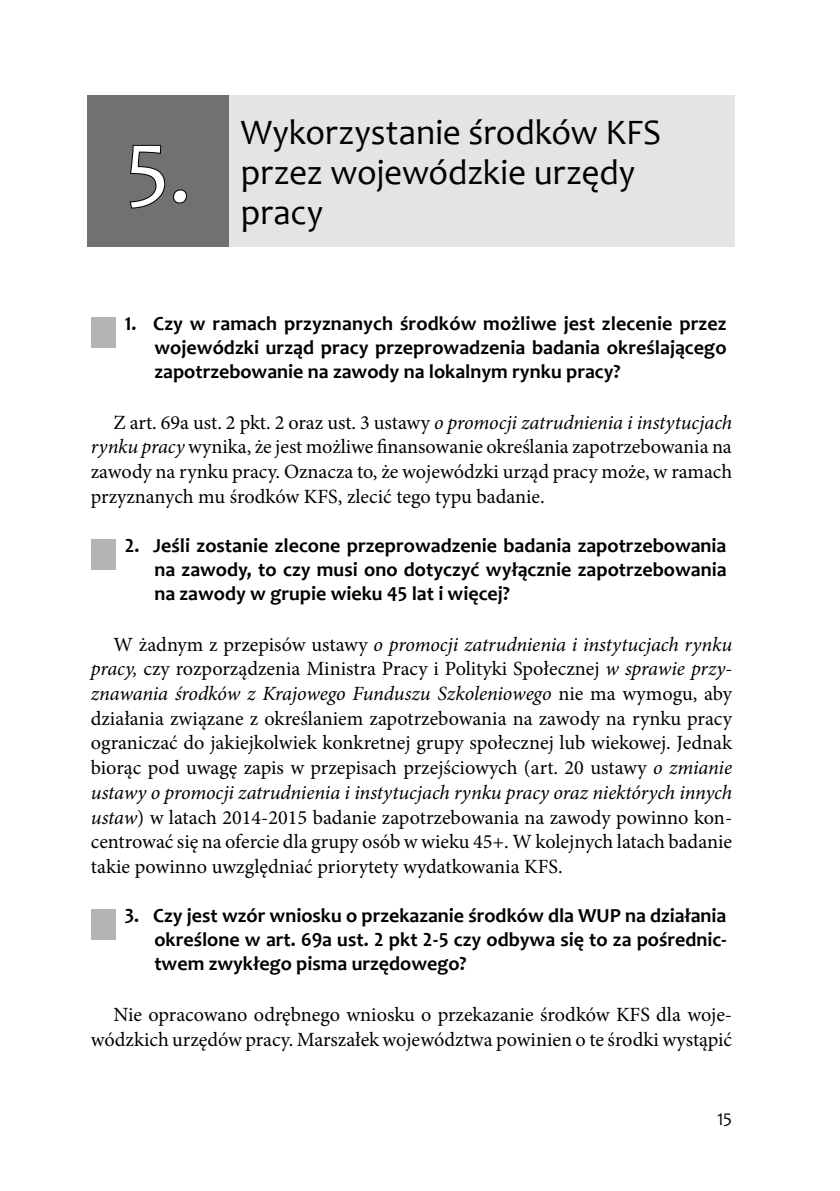
<style>
.page{position:relative;width:840px;height:1191px;background:#fff}
.page>*{position:absolute;margin:0;border:0;box-sizing:border-box;transform-origin:0 0}
.t1{font:88.8px "Candara";color:#fff}
.t2{font:36px/40px "Candara";color:#000}
.t3{font:20.2px/24.6px "Minion Pro";color:#000;text-align:justify}
.t4{font:700 20px/24px "Candara";color:#000;text-align:justify}
.t5{font:18px "Candara";color:#000}
.s1{font-style:italic}
</style>
<div class="page">
<div style="left:87px;top:95px;width:142px;height:151px;background:#707173"></div>
<div style="left:229px;top:95px;width:505px;height:151px;background:#e3e4e5"></div>
<svg style="left:129px;top:144px;width:37px;height:65px"></svg>
<svg style="left:173px;top:189px;width:14px;height:15px"></svg>
<div style="left:91px;top:317px;width:24px;height:31px;background:#b1b3b4"></div>
<div style="left:91px;top:539px;width:24px;height:31px;background:#b1b3b4"></div>
<div style="left:91px;top:909px;width:24px;height:31px;background:#b1b3b4"></div>
<h1 class="t1" style="left:126px;top:120px;width:67px">5.</h1>
<h2 class="t2" style="left:240px;top:112px;width:422px">Wykorzystanie środków KFS przez wojewódzkie urzędy pracy</h2>
<p class="t4" style="left:154px;top:311px;width:573px;text-indent:-30px">1. Czy w ramach przyznanych środków możliwe jest zlecenie przez wojewódzki urząd pracy przeprowadzenia badania określającego zapotrzebowanie na zawody na lokalnym rynku pracy?</p>
<p class="t3" style="left:91px;top:410px;width:642px;text-indent:23px">Z art. 69a ust. 2 pkt. 2 oraz ust. 3 ustawy <span class="s1">o promocji zatrudnienia i instytucjach rynku pracy</span> wynika, że jest możliwe finansowanie określania zapotrzebowania na zawody na rynku pracy. Oznacza to, że wojewódzki urząd pracy może, w ramach przyznanych mu środków KFS, zlecić tego typu badanie.</p>
<p class="t4" style="left:154px;top:533px;width:573px;text-indent:-30px">2. Jeśli zostanie zlecone przeprowadzenie badania zapotrzebowania na zawody, to czy musi ono dotyczyć wyłącznie zapotrzebowania na zawody w grupie wieku 45 lat i więcej?</p>
<p class="t3" style="left:91px;top:632px;width:642px;text-indent:23px">W żadnym z przepisów ustawy <span class="s1">o promocji zatrudnienia i instytucjach rynku pracy,</span> czy rozporządzenia Ministra Pracy i Polityki Społecznej <span class="s1">w sprawie przy&shy;znawania środków z Krajowego Funduszu Szkoleniowego</span> nie ma wymogu, aby działania związane z określaniem zapotrzebowania na zawody na rynku pracy ograniczać do jakiejkolwiek konkretnej grupy społecznej lub wiekowej. Jednak biorąc pod uwagę zapis w przepisach przejściowych (art. 20 ustawy <span class="s1">o zmianie ustawy o promocji zatrudnienia i instytucjach rynku pracy oraz niektórych innych ustaw</span>) w latach 2014-2015 badanie zapotrzebowania na zawody powinno kon&shy;centrować się na ofercie dla grupy osób w wieku 45+. W kolejnych latach badanie takie powinno uwzględniać priorytety wydatkowania KFS.</p>
<p class="t4" style="left:154px;top:903px;width:573px;text-indent:-29px">3. Czy jest wzór wniosku o przekazanie środków dla WUP na działania określone w art. 69a ust. 2 pkt 2-5 czy odbywa się to za pośrednic&shy;twem zwykłego pisma urzędowego?</p>
<p class="t3" style="left:91px;top:1002px;width:642px;text-align:right">Nie opracowano odrębnego wniosku o przekazanie środków KFS dla woje&shy;wódzkich urzędów pracy. Marszałek województwa powinien o te środki wystąpić</p>
<p class="t5" style="left:716px;top:1108px;width:17px">15</p>
</div>
